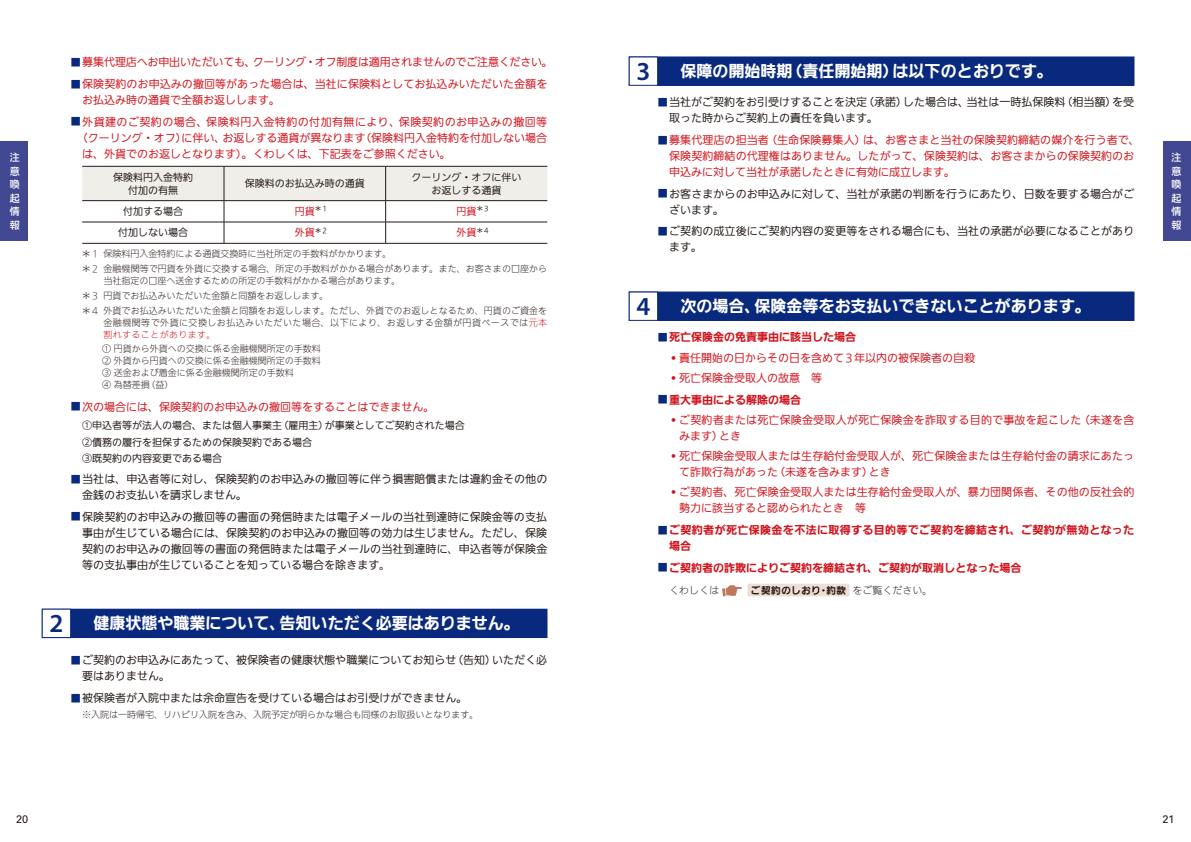
<style>
.page{position:relative;width:1191px;height:842px;background:#fff}
.page>*{position:absolute;margin:0;border:0;box-sizing:border-box;transform-origin:0 0}
.t1{font:700 16px "Iwa UD Go Dsp Pro";color:#fff}
.t2{font:100 11px/16px "Iwa UD Go Hon Pro";letter-spacing:.005em;color:#d1131c}
.t3{font:100 11px/16px "Iwa UD Go Hon Pro";color:#231916}
.t4{font:700 11px "Iwa UD Go Dsp Pro";color:#d1131c}
.t5{font:100 11px "Iwa UD Go Hon Pro";letter-spacing:-.015em;color:#d1131c}
.t6{font:700 11px/16px "Iwa UD Go Dsp Pro";letter-spacing:.035em;color:#d1131c}
.t7{font:100 11px "Iwa UD Go Hon Pro";letter-spacing:.04em;color:#d1131c}
.t8{font:11px "Univers LT Pro 55 Roman";color:#231916}
.t9{font:100 10px/13px "Iwa UD Go Hon Pro";color:#231916;text-align:center}
.t10{font:100 10px "Iwa UD Go Hon Pro";color:#d1131c}
.t11{font:500 10px/13.5px "Iwa UD Go Dsp Pro";color:#fff;text-align:justify}
.t12{font:300 10px "Iwa UD Go Hon Pro";color:#231916}
.t13{font:700 9.5px "Iwa UD Go Dsp Pro";letter-spacing:.065em;color:#231916}
.t14{font:300 9px/14.8px "Iwa UD Go Hon Pro";color:#231916}
.t15{font:300 9px/12px "Iwa UD Go Hon Pro";letter-spacing:.05em;color:#231916}
.s1{font-family:"Iwa UD Go Dsp Pro";font-weight:700;font-size:10px;color:#09297f}
.s2{font-size:8.5px}
.s3{color:#d1131c}
.s4{font-family:"Myriad Pro";font-weight:600;font-size:26px;color:#09297f}
.s5{font-size:10px;color:#09297f}
.s6{font-family:"Iwa UD Go Hon Pro";font-weight:300;font-size:10px}
</style>
<div class="page">
<div style="left:0;top:142px;width:28px;height:99px;background:#414791"></div>
<div style="left:1162px;top:142px;width:29px;height:99px;background:#414791"></div>
<hr style="left:82px;top:243px;width:142px;height:1px;background:#231916">
<hr style="left:224px;top:243px;width:162px;height:1px;background:#231916">
<hr style="left:386px;top:243px;width:161px;height:1px;background:#231916">
<svg style="left:82px;top:167px;width:465px;height:76px"></svg>
<hr style="left:82px;top:166px;width:142px;height:1px;background:#231916">
<hr style="left:82px;top:200px;width:142px;height:1px;background:#231916">
<hr style="left:224px;top:166px;width:162px;height:1px;background:#231916">
<hr style="left:224px;top:166px;width:1px;height:34px;background:#231916">
<hr style="left:224px;top:200px;width:162px;height:1px;background:#231916">
<hr style="left:386px;top:166px;width:161px;height:1px;background:#231916">
<hr style="left:385px;top:166px;width:1px;height:34px;background:#231916">
<hr style="left:386px;top:200px;width:161px;height:1px;background:#231916">
<div style="left:42px;top:609px;width:505px;height:28px;background:#09297f"></div>
<div style="left:42px;top:609px;width:505px;height:29px;border:1px solid #09297f"></div>
<div style="left:42px;top:609px;width:29px;height:28px;background:#fff"></div>
<div style="left:42px;top:609px;width:29px;height:29px;border:1px solid #09297f"></div>
<div style="left:629px;top:57px;width:505px;height:28px;background:#09297f"></div>
<div style="left:629px;top:57px;width:505px;height:29px;border:1px solid #09297f"></div>
<div style="left:629px;top:57px;width:28px;height:28px;background:#fff"></div>
<div style="left:629px;top:57px;width:29px;height:29px;border:1px solid #09297f"></div>
<div style="left:629px;top:292px;width:505px;height:28px;background:#09297f"></div>
<div style="left:629px;top:292px;width:505px;height:29px;border:1px solid #09297f"></div>
<div style="left:629px;top:292px;width:28px;height:28px;background:#fff"></div>
<div style="left:629px;top:292px;width:29px;height:29px;border:1px solid #09297f"></div>
<svg style="left:722px;top:585px;width:20px;height:11px"></svg>
<div style="left:747px;top:584px;width:102px;height:12px;background:#eeded5"></div>
<p class="t5" style="left:71px;top:55px;width:483px"><span class="s1">■</span>募集代理店へお申出いただいても、クーリング・オフ制度は適用されませんのでご注意ください。</p>
<p class="t2" style="left:82px;top:76px;width:466px;text-indent:-11px"><span class="s1">■</span>保険契約のお申込みの撤回等があった場合は、当社に保険料としてお払込みいただいた金額をお払込み時の通貨で全額お返しします。</p>
<p class="t7" style="left:71px;top:114px;width:478px"><span class="s1">■</span>外貨建のご契約の場合、保険料円入金特約の付加有無により、保険契約のお申込みの撤回等</p>
<p class="t2" style="left:77px;top:130px;width:472px">（クーリング・オフ）に伴い、お返しする通貨が異なります（保険料円入金特約を付加しない場合</p>
<p class="t2" style="left:82px;top:146px;width:370px">は、外貨でのお返しとなります）。くわしくは、下記表をご参照ください。</p>
<p class="t9" style="left:113px;top:171px;width:81px">保険料円入金特約付加の有無</p>
<p class="t9" style="left:245px;top:178px;width:121px">保険料のお払込み時の通貨</p>
<p class="t9" style="left:411px;top:171px;width:111px">クーリング・オフに伴いお返しする通貨</p>
<p class="t9" style="left:123px;top:205px;width:61px">付加する場合</p>
<p class="t10" style="left:295px;top:204px;width:34px">円貨<sup>＊1</sup></p>
<p class="t10" style="left:456px;top:204px;width:34px">円貨<sup>＊3</sup></p>
<p class="t9" style="left:118px;top:227px;width:71px">付加しない場合</p>
<p class="t10" style="left:295px;top:226px;width:34px">外貨<sup>＊2</sup></p>
<p class="t10" style="left:456px;top:226px;width:34px">外貨<sup>＊4</sup></p>
<p class="t14" style="left:71px;top:247px;width:478px"><span class="s2">　</span> ＊1 保険料円入金特約による通貨交換時に当社所定の手数料がかかります。<br><span class="s2">　</span> ＊2 金融機関等で円貨を外貨に交換する場合、所定の手数料がかかる場合があります。また、お客さまの口座から</p>
<p class="t14" style="left:71px;top:274px;width:478px;text-indent:33px">当社指定の口座へ送金するための所定の手数料がかかる場合があります。<br><span class="s2">　</span> ＊3 円貨でお払込みいただいた金額と同額をお返しします。<br><span class="s2">　</span> ＊4 外貨でお払込みいただいた金額と同額をお返しします。ただし、外貨でのお返しとなるため、円貨のご資金を</p>
<p class="t15" style="left:103px;top:317px;width:445px">金融機関等で外貨に交換しお払込みいただいた場合、以下により、お返しする金額が円貨ベースでは<span class="s3">元本割れすることがあります。</span></p>
<p class="t14" style="left:94px;top:343px;width:229px;line-height:12px"><span class="s2">　</span>① 円貨から外貨への交換に係る金融機関所定の手数料<span class="s2">　</span>② 外貨から円貨への交換に係る金融機関所定の手数料<span class="s2">　</span>③ 送金および着金に係る金融機関所定の手数料<br><span class="s2">　</span>④ 為替差損（益）</p>
<p class="t2" style="left:71px;top:399px;width:365px"><span class="s1">■</span>次の場合には、保険契約のお申込みの撤回等をすることはできません。</p>
<p class="t9" style="left:82px;top:417px;width:384px;line-height:16.8px;text-align:left">① 申込者等が法人の場合、または個人事業主（雇用主）が事業としてご契約された場合<br>②債務の履行を担保するための保険契約である場合<br>③ 既契約の内容変更である場合</p>
<p class="t3" style="left:82px;top:471px;width:466px;text-indent:-11px"><span class="s1">■</span> 当社は､申込者等に対し､保険契約のお申込みの撤回等に伴う損害賠償または違約金その他の金銭のお支払いを請求しません。</p>
<p class="t3" style="left:82px;top:509px;width:466px;text-align:justify;text-indent:-11px"><span class="s1">■</span> 保険契約のお申込みの撤回等の書面の発信時または電子メールの当社到達時に保険金等の支払事由が生じている場合には､保険契約のお申込みの撤回等の効力は生じません｡ただし､保険契約のお申込みの撤回等の書面の発信時または電子メールの当社到達時に､申込者等が保険金等の支払事由が生じていることを知っている場合を除きます｡</p>
<h1 class="t1" style="left:636px;top:59px;width:418px"><span class="s4">3</span> 保障の開始時期（責任開始期）は以下のとおりです。</h1>
<p class="t3" style="left:669px;top:95px;width:466px;text-indent:-11px"><span class="s1">■</span> 当社がご契約をお引受けすることを決定（承諾）した場合は、当社は一時払保険料（相当額）を受取った時からご契約上の責任を負います。</p>
<p class="t2" style="left:669px;top:132px;width:472px;text-indent:-11px"><span class="s1">■</span> 募集代理店の担当者（生命保険募集人）は、お客さまと当社の保険契約締結の媒介を行う者で、保険契約締結の代理権はありません。したがって、保険契約は、お客さまからの保険契約のお申込みに対して当社が承諾したときに有効に成立します。</p>
<p class="t3" style="left:669px;top:186px;width:467px;text-indent:-11px"><span class="s1">■</span> お客さまからのお申込みに対して、当社が承諾の判断を行うにあたり、日数を要する場合がございます。</p>
<p class="t3" style="left:669px;top:224px;width:466px;text-indent:-11px"><span class="s1">■</span> ご契約の成立後にご契約内容の変更等をされる場合にも、当社の承諾が必要になることがあります。</p>
<p class="t11" style="left:10px;top:151px;width:11px">注意喚起情報</p>
<p class="t11" style="left:1171px;top:151px;width:11px">注意喚起情報</p>
<h1 class="t1" style="left:636px;top:294px;width:456px"><span class="s4">4</span> 次の場合、保険金等をお支払いできないことがあります。</h1>
<p class="t4" style="left:658px;top:329px;width:200px"><span class="s5">■</span>死亡保険金の免責事由に該当した場合</p>
<p class="t2" style="left:669px;top:350px;width:307px">• 責任開始の日からその日を含めて3年以内の被保険者の自殺</p>
<p class="t2" style="left:669px;top:370px;width:154px">• 死亡保険金受取人の故意　等</p>
<p class="t4" style="left:658px;top:391px;width:145px"><span class="s5">■</span>重大事由による解除の場合</p>
<p class="t2" style="left:679px;top:412px;width:457px;text-indent:-10px">• ご契約者または死亡保険金受取人が死亡保険金を詐取する目的で事故を起こした（未遂を含みます）とき</p>
<p class="t2" style="left:679px;top:449px;width:456px;text-indent:-10px">• 死亡保険金受取人または生存給付金受取人が、死亡保険金または生存給付金の請求にあたって詐欺行為があった（未遂を含みます）とき</p>
<p class="t2" style="left:679px;top:485px;width:457px;text-indent:-10px">• ご契約者、死亡保険金受取人または生存給付金受取人が、暴力団関係者、その他の反社会的勢力に該当すると認められたとき　等</p>
<p class="t6" style="left:669px;top:522px;width:466px;text-indent:-11px"><span class="s5">■</span>ご契約者が死亡保険金を不法に取得する目的等でご契約を締結され、ご契約が無効となった場合</p>
<p class="t4" style="left:658px;top:559px;width:365px"><span class="s5">■</span>ご契約者の詐欺によりご契約を締結され、ご契約が取消しとなった場合</p>
<p class="t12" style="left:669px;top:583px;width:51px">くわしくは</p>
<p class="t13" style="left:750px;top:583px;width:183px">ご契約のしおり・約款 <span class="s6">をご覧ください。</span></p>
<h1 class="t1" style="left:49px;top:611px;width:472px"><span class="s4">2</span> 健康状態や職業について、告知いただく必要はありません。</h1>
<p class="t3" style="left:82px;top:653px;width:466px;text-indent:-11px"><span class="s1">■</span> ご契約のお申込みにあたって、被保険者の健康状態や職業についてお知らせ（告知）いただく必要はありません。</p>
<p class="t3" style="left:71px;top:690px;width:398px"><span class="s1">■</span> 被保険者が入院中または余命宣告を受けている場合はお引受けができません。</p>
<p class="t14" style="left:82px;top:707px;width:397px">※ 入院は一時帰宅、リハビリ入院を含み、入院予定が明らかな場合も同様のお取扱いとなります。</p>
<p class="t8" style="left:16px;top:812px;width:14px">20</p>
<p class="t8" style="left:1162px;top:812px;width:13px">21</p>
</div>
